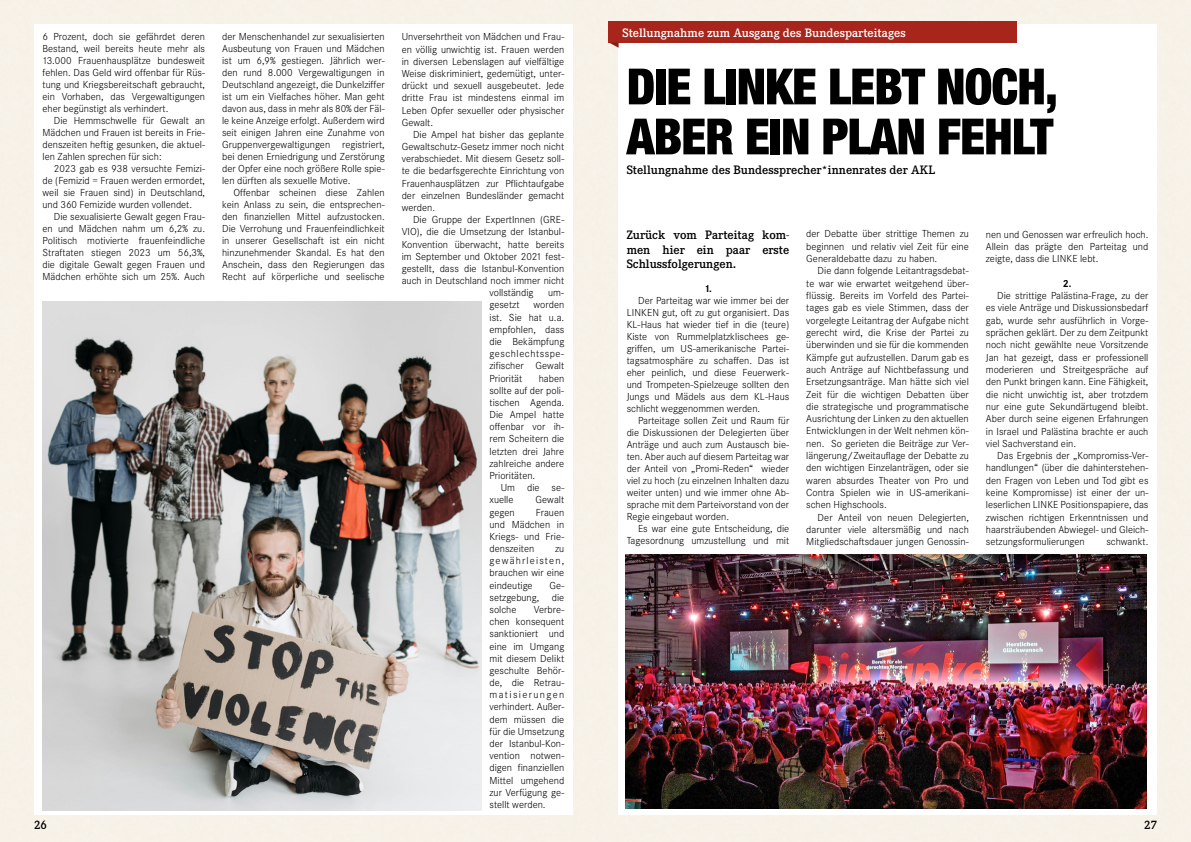
<style>
.page{position:relative;width:1191px;height:842px;background:#f7f2e8}
.page>*{position:absolute;margin:0;border:0;box-sizing:border-box;transform-origin:0 0}
.t1{font:900 condensed 50px/50px "Helvetica Neue LT";letter-spacing:-.02em;color:#000}
.t2{font:500 12px/14.4px "Corporate EBQ";color:#000;text-align:justify}
.t3{font:500 12px "Corporate EBQ";color:#fff}
.t4{font:300 10px/12px "Corporate SBQ";color:#000;text-align:justify}
.t5{font:700 10px "Corporate SBQ";color:#000}
</style>
<div class="page">
<div style="left:618px;top:24px;width:539px;height:790px;background:#fff"></div>
<div style="left:34px;top:24px;width:539px;height:791px;background:#fff"></div>
<img style="left:43px;top:301px;width:438px;height:510px">
<div style="left:608px;top:21px;width:408px;height:21px;background:#a8251c"></div>
<svg style="left:608px;top:42px;width:10px;height:6px"></svg>
<img style="left:625px;top:555px;width:521px;height:254px">
<p class="t4" style="left:43px;top:30px;width:164px">6 Prozent, doch sie gefährdet deren Bestand, weil bereits heute mehr als 13.000 Frauenhausplätze bundesweit fehlen. Das Geld wird offenbar für Rüs&shy;tung und Kriegsbereitschaft gebraucht, ein Vorhaben, das Vergewaltigungen eher begünstigt als verhindert.</p>
<p class="t4" style="left:43px;top:114px;width:164px;text-indent:11px">Die Hemmschwelle für Gewalt an Mädchen und Frauen ist bereits in Frie&shy;denszeiten heftig gesunken, die aktuel&shy;len Zahlen sprechen für sich:</p>
<p class="t4" style="left:43px;top:162px;width:164px;text-indent:11px">2023 gab es 938 versuchte Femizi&shy;de (Femizid = Frauen werden ermordet, weil sie Frauen sind) in Deutschland, und 360 Femizide wurden vollendet.</p>
<p class="t4" style="left:43px;top:210px;width:164px;text-indent:11px">Die sexualisierte Gewalt gegen Frau&shy;en und Mädchen nahm um 6,2% zu.<br>Politisch motivierte frauenfeindliche Straftaten stiegen 2023 um 56,3%, die digitale Gewalt gegen Frauen und Mädchen erhöhte sich um 25%. Auch</p>
<p class="t4" style="left:222px;top:30px;width:164px">der Menschenhandel zur sexualisierten Ausbeutung von Frauen und Mädchen ist um 6,9% gestiegen. Jährlich wer&shy;den rund 8.000 Vergewaltigungen in Deutschland angezeigt, die Dunkelziffer ist um ein Vielfaches höher. Man geht davon aus, dass in mehr als 80% der Fäl&shy;le keine Anzeige erfolgt. Außerdem wird seit einigen Jahren eine Zunahme von Gruppenvergewaltigungen registriert, bei denen Erniedrigung und Zerstörung der Opfer eine noch größere Rolle spie&shy;len dürften als sexuelle Motive.</p>
<p class="t4" style="left:222px;top:186px;width:164px;text-indent:11px">Offenbar scheinen diese Zahlen kein Anlass zu sein, die entsprechen&shy;den finanziellen Mittel aufzustocken.<br>Die Verrohung und Frauenfeindlichkeit in unserer Gesellschaft ist ein nicht hinzunehmender Skandal. Es hat den Anschein, dass den Regierungen das Recht auf körperliche und seelische</p>
<p class="t4" style="left:402px;top:31px;width:164px">Unversehrtheit von Mädchen und Frau&shy;en völlig unwichtig ist. Frauen werden in diversen Lebenslagen auf vielfältige Weise diskriminiert, gedemütigt, unter&shy;drückt und sexuell ausgebeutet. Jede dritte Frau ist mindestens einmal im Leben Opfer sexueller oder physischer Gewalt.</p>
<p class="t4" style="left:402px;top:128px;width:164px;text-indent:11px">Die Ampel hat bisher das geplante Gewaltschutz-Gesetz immer noch nicht verabschiedet. Mit diesem Gesetz soll&shy;te die bedarfsgerechte Einrichtung von Frauenhausplätzen zur Pflichtaufgabe der einzelnen Bundesländer gemacht werden.</p>
<p class="t4" style="left:413px;top:214px;width:153px">Die Gruppe der ExpertInnen (GRE-</p>
<p class="t4" style="left:402px;top:226px;width:164px">VIO), die die Umsetzung der Istanbul-</p>
<p class="t4" style="left:402px;top:238px;width:164px">Konvention überwacht, hatte bereits</p>
<p class="t4" style="left:402px;top:250px;width:164px">im September und Oktober 2021 fest-</p>
<p class="t4" style="left:402px;top:263px;width:164px">gestellt, dass die Istanbul-Konvention</p>
<p class="t4" style="left:402px;top:275px;width:164px">auch in Deutschland noch immer nicht</p>
<p class="t4" style="left:489px;top:287px;width:46px">vollständig</p>
<p class="t4" style="left:548px;top:287px;width:18px">um-</p>
<p class="t4" style="left:489px;top:299px;width:31px">gesetzt</p>
<p class="t4" style="left:489px;top:299px;width:76px;text-indent:44px">worden ist. Sie hat u.a. empfohlen, dass die Bekämpfung geschlechtsspe&shy;zifischer Gewalt Priorität</p>
<p class="t4" style="left:489px;top:372px;width:76px;text-indent:49px">haben sollte auf der poli&shy;tischen Agenda.<br>Die Ampel hatte offenbar vor ih&shy;rem Scheitern die letzten drei Jahre zahlreiche andere Prioritäten.</p>
<p class="t4" style="left:489px;top:482px;width:76px;text-indent:11px">Um die se&shy;xuelle</p>
<p class="t4" style="left:535px;top:494px;width:30px">Gewalt</p>
<p class="t4" style="left:489px;top:506px;width:76px;text-indent:46px">Frauen und Mädchen in Kriegs- und Frie&shy;denszeiten</p>
<p class="t4" style="left:489px;top:506px;width:27px">gegen</p>
<p class="t4" style="left:489px;top:543px;width:76px;text-indent:66px">zu gewährleisten, brauchen wir eine eindeutige</p>
<p class="t4" style="left:489px;top:579px;width:76px;text-indent:60px">Ge&shy;setzgebung, die solche</p>
<p class="t4" style="left:489px;top:603px;width:76px;text-indent:44px">Verbre&shy;chen konsequent sanktioniert und eine im Umgang mit diesem Delikt geschulte Behör&shy;de, die Retrau&shy;matisierungen verhindert. Außer&shy;dem müssen die für die Umsetzung der Istanbul-Kon&shy;vention notwen&shy;digen finanziellen Mittel umgehend zur Verfügung ge&shy;stellt werden.</p>
<p class="t3" style="left:622px;top:25px;width:285px">Stellungnahme zum Ausgang des Bundesparteitages</p>
<h1 class="t1" style="left:626px;top:61px;width:433px">DIE LINKE LEBT NOCH,<br>ABER EIN PLAN FEHLT</h1>
<p class="t2" style="left:626px;top:163px;width:310px">Stellungnahme des Bundessprecher*innenrates der AKL</p>
<p class="t2" style="left:626px;top:228px;width:164px">Zurück vom Parteitag kom&shy;men hier ein paar erste Schlussfolgerungen.</p>
<p class="t5" style="left:704px;top:283px;width:9px">1.</p>
<p class="t4" style="left:626px;top:295px;width:164px;text-indent:11px">Der Parteitag war wie immer bei der LINKEN gut, oft zu gut organisiert. Das KL-Haus hat wieder tief in die (teure)<br>Kiste von Rummelplatzklischees ge&shy;griffen, um US-amerikanische Partei&shy;tagsatmosphäre zu schaffen. Das ist eher peinlich, und diese Feuerwerk&shy;und Trompeten-Spielzeuge sollten den Jungs und Mädels aus dem KL-Haus schlicht weggenommen werden.</p>
<p class="t4" style="left:626px;top:415px;width:164px;text-indent:11px">Parteitage sollen Zeit und Raum für die Diskussionen der Delegierten über Anträge und auch zum Austausch bie&shy;ten. Aber auch auf diesem Parteitag war der Anteil von „Promi-Reden“ wieder viel zu hoch (zu einzelnen Inhalten dazu weiter unten) und wie immer ohne Ab&shy;sprache mit dem Parteivorstand von der Regie eingebaut worden.</p>
<p class="t4" style="left:626px;top:523px;width:164px;text-align:right">Es war eine gute Entscheidung, die<br>Tagesordnung umzustellung und mit</p>
<p class="t4" style="left:806px;top:228px;width:164px;line-height:12.3px">der Debatte über strittige Themen zu beginnen und relativ viel Zeit für eine Generaldebatte dazu zu haben.</p>
<p class="t4" style="left:806px;top:265px;width:164px;line-height:12.3px;text-indent:11px">Die dann folgende Leitantragsdebat&shy;te war wie erwartet weitgehend über&shy;flüssig. Bereits im Vorfeld des Partei&shy;tages gab es viele Stimmen, dass der vorgelegte Leitantrag der Aufgabe nicht gerecht wird, die Krise der Partei zu überwinden und sie für die kommenden Kämpfe gut aufzustellen. Darum gab es auch Anträge auf Nichtbefassung und Ersetzungsanträge. Man hätte sich viel Zeit für die wichtigen Debatten über die strategische und programmatische Ausrichtung der Linken zu den aktuellen Entwicklungen in der Welt nehmen kön&shy;nen. So gerieten die Beiträge zur Ver&shy;längerung/Zweitauflage der Debatte zu den wichtigen Einzelanträgen, oder sie waren absurdes Theater von Pro und Contra Spielen wie in US-amerikani&shy;schen Highschools.</p>
<p class="t4" style="left:806px;top:511px;width:164px;line-height:12.3px;text-indent:11px">Der Anteil von neuen Delegierten, darunter viele altersmäßig und nach Mitgliedschaftsdauer jungen Genossin-</p>
<p class="t4" style="left:986px;top:228px;width:164px;line-height:12.3px">nen und Genossen war erfreulich hoch.<br>Allein das prägte den Parteitag und zeigte, dass die LINKE lebt.</p>
<p class="t5" style="left:1062px;top:277px;width:10px">2.</p>
<p class="t4" style="left:986px;top:290px;width:164px;line-height:12.3px;text-indent:11px">Die strittige Palästina-Frage, zu der es viele Anträge und Diskussionsbedarf gab, wurde sehr ausführlich in Vorge&shy;sprächen geklärt. Der zu dem Zeitpunkt noch nicht gewählte neue Vorsitzende Jan hat gezeigt, dass er professionell moderieren und Streitgespräche auf den Punkt bringen kann. Eine Fähigkeit, die nicht unwichtig ist, aber trotzdem nur eine gute Sekundärtugend bleibt.<br>Aber durch seine eigenen Erfahrungen in Israel und Palästina brachte er auch viel Sachverstand ein.</p>
<p class="t4" style="left:986px;top:450px;width:164px;line-height:12.3px;text-indent:11px">Das Ergebnis der „Kompromiss-Ver&shy;handlungen“ (über die dahinterstehen&shy;den Fragen von Leben und Tod gibt es keine Kompromisse) ist einer der un&shy;leserlichen LINKE Positionspapiere, das zwischen richtigen Erkenntnissen und haarsträubenden Abwiegel- und Gleich&shy;setzungsformulierungen</p>
<p class="t4" style="left:1106px;top:536px;width:44px">schwankt.</p>
<p class="t2" style="left:34px;top:818px;width:15px">26</p>
<p class="t2" style="left:1144px;top:818px;width:15px">27</p>
</div>
